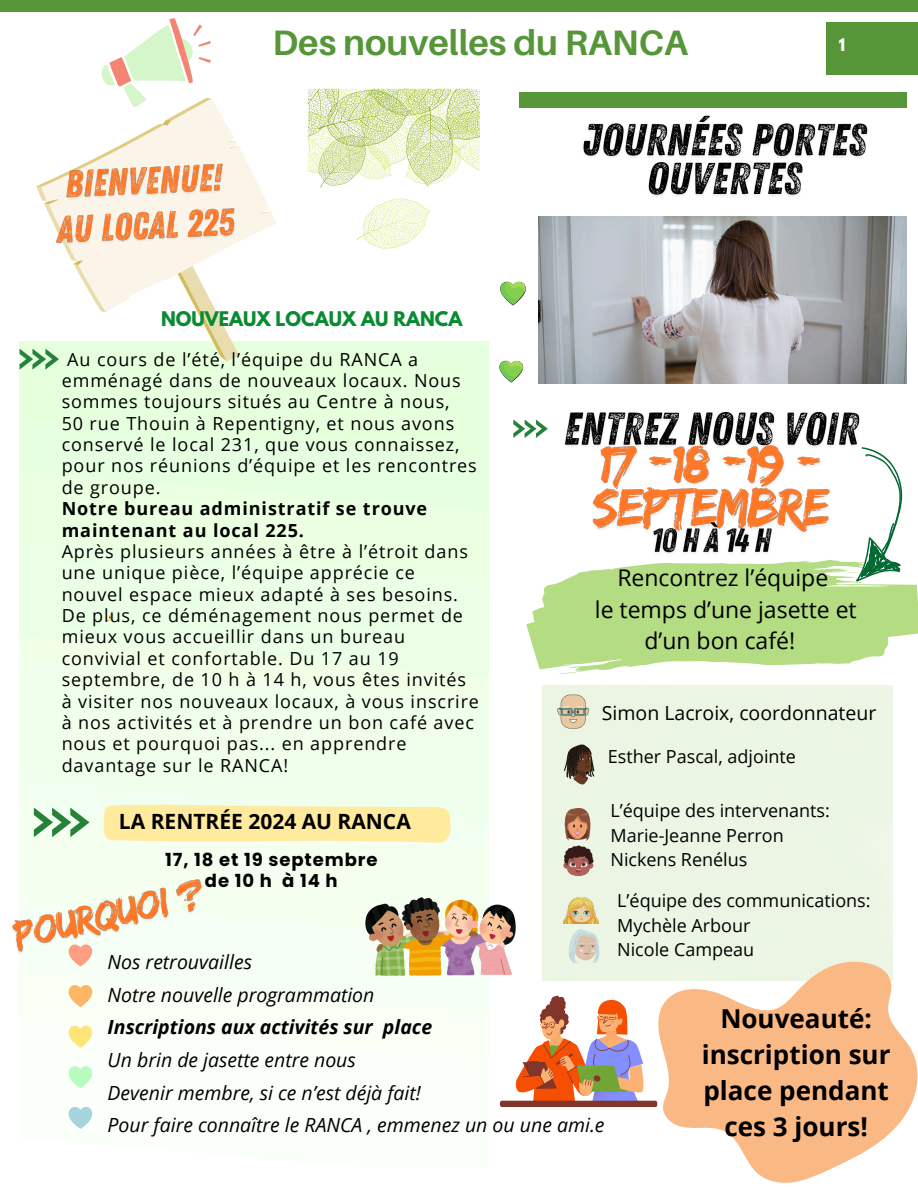
<style>
.page{position:relative;width:918px;height:1188px;background:#fff}
.page>*{position:absolute;margin:0;border:0;box-sizing:border-box;transform-origin:0 0}
.t1{font:700 35.4px "Aileron";color:#569639}
.t2{font:700 26.1px/36px "Open Sans";color:#000;text-align:center}
.t3{font:22.95px/31.5px "Open Sans";color:#000;text-align:center}
.t4{font:700 21px "Open Sans";color:#000}
.t5{font:italic 19.5px "Open Sans";color:#000}
.t6{font:italic 700 19.5px "Open Sans";color:#000}
.t7{font:19.5px "Open Sans";color:#000}
.t8{font:18px/21.3px "Open Sans";letter-spacing:.05em;color:#000}
.t9{font:18px "Open Sans";color:#000}
.t10{font:700 18px/21.3px "Open Sans";letter-spacing:.05em;color:#000}
.t11{font:700 18px "Poppins";letter-spacing:.05em;color:#000}
.t12{font:700 18px "Poppins";letter-spacing:.31em;color:#000}
.t13{font:700 17.85px "League Spartan";color:#098b33}
.t14{font:700 15.45px "League Spartan";color:#fff}
</style>
<div class="page">
<img style="left:19px;top:341px;width:470px;height:775px">
<svg style="left:34px;top:808px;width:56px;height:29px"></svg>
<div style="left:0;top:0;width:918px;height:11px;background:#569639"></div>
<div style="left:826px;top:22px;width:92px;height:52px;background:#569639"></div>
<svg style="left:106px;top:613px;width:9px;height:9px"></svg>
<div style="left:520px;top:92px;width:387px;height:15px;background:#569639"></div>
<svg style="left:20px;top:349px;width:39px;height:21px"></svg>
<svg style="left:169px;top:321px;width:71px;height:48px"></svg>
<svg style="left:101px;top:18px;width:110px;height:73px"></svg>
<svg style="left:36px;top:91px;width:240px;height:229px"></svg>
<svg style="left:103px;top:803px;width:348px;height:40px;background:#fdeca8"></svg>
<div style="left:542px;top:685px;width:350px;height:295px;background:#ecf6e4"></div>
<svg style="left:500px;top:282px;width:26px;height:23px"></svg>
<svg style="left:499px;top:361px;width:24px;height:22px"></svg>
<img style="left:538px;top:217px;width:369px;height:166px">
<img style="left:569px;top:412px;width:291px;height:8px">
<svg style="left:513px;top:420px;width:405px;height:254px"></svg>
<img style="left:583px;top:115px;width:285px;height:81px">
<img style="left:47px;top:156px;width:194px;height:99px">
<svg style="left:357px;top:199px;width:74px;height:50px"></svg>
<svg style="left:308px;top:89px;width:172px;height:99px"></svg>
<svg style="left:564px;top:744px;width:30px;height:41px"></svg>
<svg style="left:560px;top:802px;width:37px;height:74px;background:#bca392"></svg>
<svg style="left:69px;top:961px;width:23px;height:5px"></svg>
<svg style="left:69px;top:985px;width:23px;height:22px"></svg>
<svg style="left:69px;top:1026px;width:23px;height:22px"></svg>
<svg style="left:69px;top:1066px;width:23px;height:22px"></svg>
<svg style="left:69px;top:1107px;width:23px;height:22px"></svg>
<div style="left:500px;top:1101px;width:157px;height:6px;background:#82352a;border-radius:2px"></div>
<svg style="left:515px;top:996px;width:140px;height:105px"></svg>
<img style="left:366px;top:897px;width:149px;height:78px">
<svg style="left:655px;top:960px;width:263px;height:223px;fill:#fab885"></svg>
<img style="left:12px;top:869px;width:200px;height:92px">
<p class="t1" style="left:272px;top:20px;width:417px">Des nouvelles du RANCA</p>
<p class="t13" style="left:161px;top:310px;width:303px">NOUVEAUX LOCAUX AU RANCA</p>
<h5 class="t14" style="left:839px;top:37px;width:8px">1</h5>
<p class="t8" style="left:62px;top:348px;width:401px;text-indent:6px">Au cours de l’été, l’équipe du RANCA a emménagé dans de nouveaux locaux. Nous sommes toujours situés au Centre à nous,</p>
<p class="t8" style="left:62px;top:412px;width:417px">50 rue Thouin à Repentigny, et nous avons conservé le local 231, que vous connaissez, pour nos réunions d’équipe et les rencontres de groupe.</p>
<p class="t10" style="left:62px;top:498px;width:367px">Notre bureau administratif se trouve maintenant au local 225.</p>
<p class="t8" style="left:62px;top:540px;width:419px">Après plusieurs années à être à l’étroit dans une unique pièce, l’équipe apprécie ce nouvel espace mieux adapté à ses besoins.<br>De plus, ce déménagement nous permet de mieux vous accueillir dans un bureau convivial et confortable. Du 17 au 19 septembre, de 10 h à 14 h, vous êtes invités à visiter nos nouveaux locaux, à vous inscrire à nos activités et à prendre un bon café avec nous et pourquoi pas... en apprendre davantage sur le RANCA!</p>
<p class="t4" style="left:119px;top:807px;width:293px">LA RENTRÉE 2024 AU RANCA</p>
<p class="t11" style="left:165px;top:847px;width:214px">17, 18 et 19 septembre</p>
<p class="t12" style="left:205px;top:868px;width:134px">de10h à14h</p>
<p class="t3" style="left:617px;top:562px;width:212px">Rencontrez l’équipe</p>
<p class="t3" style="left:595px;top:593px;width:263px">le temps d’une jasette et d’un bon café!</p>
<p class="t7" style="left:602px;top:699px;width:276px">Simon Lacroix, coordonnateur</p>
<p class="t9" style="left:608px;top:744px;width:190px">Esther Pascal, adjointe</p>
<p class="t9" style="left:610px;top:798px;width:221px">L’équipe des intervenants:</p>
<p class="t9" style="left:610px;top:822px;width:175px">Marie-Jeanne Perron</p>
<p class="t9" style="left:610px;top:847px;width:138px">Nickens Renélus</p>
<p class="t5" style="left:108px;top:948px;width:146px">Nos retrouvailles</p>
<p class="t5" style="left:108px;top:981px;width:268px">Notre nouvelle programmation</p>
<p class="t6" style="left:108px;top:1013px;width:326px">Inscriptions aux activités sur place</p>
<p class="t5" style="left:108px;top:1046px;width:250px">Un brin de jasette entre nous</p>
<p class="t5" style="left:108px;top:1079px;width:315px">Devenir membre, si ce n’est déjà fait!</p>
<p class="t5" style="left:108px;top:1111px;width:498px">Pour faire connaître le RANCA , emmenez un ou une ami.e</p>
<p class="t9" style="left:617px;top:888px;width:255px">L’équipe des communications:</p>
<p class="t9" style="left:617px;top:912px;width:135px">Mychèle Arbour</p>
<p class="t9" style="left:617px;top:937px;width:139px">Nicole Campeau</p>
<p class="t2" style="left:702px;top:1000px;width:190px">Nouveauté: inscription sur place pendant ces 3 jours!</p>
</div>
